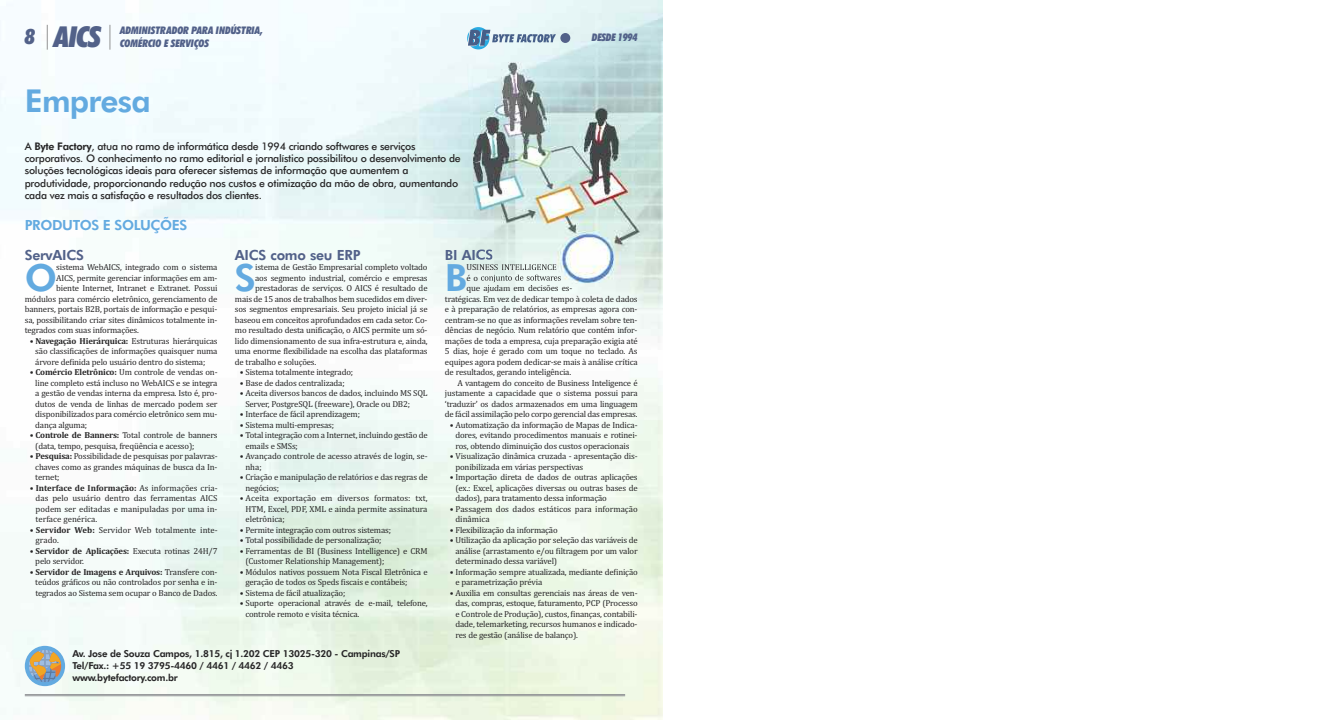
<style>
.page{position:relative;width:1325px;height:720px;background:#fff}
.page>*{position:absolute;margin:0;border:0;box-sizing:border-box;transform-origin:0 0}
.t1{font:800 37.54px "Futura BT";color:#63aae0}
.t2{font:800 31.5px "Futura BT";letter-spacing:-.025em;color:#63aae0}
.t3{font:italic 900 condensed 28.88px "Futura BT";color:#526189}
.t4{font:800 14px "Futura BT";letter-spacing:-.02em;color:#526189}
.t5{font:800 14px "Futura BT";letter-spacing:-.025em;color:#63aae0}
.t6{font:500 10.5px/12.2px "Futura BT";letter-spacing:-.025em;color:#272627}
.t7{font:italic 900 condensed 10.5px/12.6px "Futura BT";letter-spacing:-.005em;color:#526189}
.t8{font:italic 900 condensed 10.5px "Futura BT";letter-spacing:-.025em;color:#526189}
.t9{font:800 9.62px/12.2px "Futura BT";letter-spacing:-.025em;color:#272627}
.t10{font:8.75px/10.5px "Cambria";letter-spacing:-.02em;color:#272627;text-align:justify}
.t11{font:8.75px/10.5px "Cambria";color:#272627}
.s1{font-size:21px}
.s2{font-weight:800}
.s3{font-weight:700}
</style>
<div class="page">
<img style="left:0;top:0;width:662px;height:719px">
<hr style="left:25px;top:694px;width:600px;height:1px;background:#919396">
<hr style="left:25px;top:695px;width:600px;height:1px;background:#919396">
<div style="left:560px;top:33px;width:10px;height:10px;background:#526189;border-radius:50%"></div>
<svg style="left:467px;top:27px;width:22px;height:22px"></svg>
<svg style="left:467px;top:30px;width:89px;height:16px"></svg>
<svg style="left:110px;top:25px;width:1px;height:25px"></svg>
<svg style="left:47px;top:25px;width:1px;height:25px"></svg>
<img style="left:467px;top:55px;width:176px;height:234px">
<img style="left:476px;top:249px;width:16px;height:11px">
<svg style="left:477px;top:264px;width:12px;height:6px"></svg>
<img style="left:481px;top:274px;width:14px;height:8px">
<svg style="left:478px;top:285px;width:13px;height:4px"></svg>
<svg style="left:25px;top:645px;width:40px;height:40px"></svg>
<svg style="left:29px;top:649px;width:32px;height:33px"></svg>
<h3 class="t3" style="left:25px;top:20px;width:78px"><span class="s1">8</span> AICS</h3>
<p class="t7" style="left:120px;top:24px;width:144px">ADMINISTRADOR PARA INDÚSTRIA,<br>COMÉRCIO E SERVIÇOS</p>
<p class="t8" style="left:592px;top:31px;width:47px">DESDE 1994</p>
<h2 class="t2" style="left:25px;top:82px;width:127px">Empresa</h2>
<p class="t6" style="left:25px;top:140px;width:437px">A <span class="s2">Byte Factory</span>, atua no ramo de informática desde 1994 criando softwares e serviços corporativos. O conhecimento no ramo editorial e jornalístico possibilitou o desenvolvimento de soluções tecnológicas ideais para oferecer sistemas de informação que aumentem a produtividade, proporcionando redução nos custos e otimização da mão de obra, aumentando cada vez mais a satisfação e resultados dos clientes.</p>
<h3 class="t5" style="left:25px;top:216px;width:164px">PRODUTOS E SOLUÇÕES</h3>
<h3 class="t4" style="left:25px;top:246px;width:61px">ServAICS</h3>
<h1 class="t1" style="left:25px;top:256px;width:34px">O</h1>
<p class="t10" style="left:56px;top:262px;width:163px">sistema WebAICS, integrado com o sistema</p>
<p class="t10" style="left:56px;top:272px;width:162px">AICS, permite gerenciar informações em am-</p>
<p class="t10" style="left:56px;top:283px;width:163px">biente Internet, Intranet e Extranet. Possui</p>
<p class="t10" style="left:25px;top:293px;width:194px">módulos para comércio eletrônico, gerenciamento de</p>
<p class="t10" style="left:25px;top:304px;width:194px">banners, portais B2B, portais de informação e pesqui-</p>
<p class="t10" style="left:25px;top:314px;width:194px">sa, possibilitando criar sites dinâmicos totalmente in-</p>
<p class="t10" style="left:25px;top:325px;width:116px">tegrados com suas informações.</p>
<p class="t10" style="left:35px;top:335px;width:184px;text-indent:-6px"><span class="s3">• Navegação Hierárquica:</span> Estruturas hierárquicas são classificações de informações quaisquer numa árvore definida pelo usuário dentro do sistema;</p>
<p class="t10" style="left:35px;top:367px;width:184px;text-indent:-6px"><span class="s3">• Comércio Eletrônico:</span> Um controle de vendas on&shy;line completo está incluso no WebAICS e se integra a gestão de vendas interna da empresa. Isto é, pro&shy;dutos de venda de linhas de mercado podem ser disponibilizados para comércio eletrônico sem mu&shy;dança alguma;</p>
<p class="t10" style="left:35px;top:430px;width:184px;text-indent:-6px"><span class="s3">• Controle de Banners:</span> Total controle de banners (data, tempo, pesquisa, freqüência e acesso);</p>
<p class="t10" style="left:35px;top:451px;width:184px;text-indent:-6px"><span class="s3">• Pesquisa:</span> Possibilidade de pesquisas por palavras&shy;chaves como as grandes máquinas de busca da In&shy;ternet;</p>
<p class="t10" style="left:36px;top:482px;width:183px;text-indent:-6px"><span class="s3">• Interface de Informação:</span> As informações cria&shy;das pelo usuário dentro das ferramentas AICS podem ser editadas e manipuladas por uma in&shy;terface genérica.</p>
<p class="t11" style="left:36px;top:524px;width:183px;text-indent:-6px"><span class="s3">• Servidor Web:</span> Servidor Web totalmente inte&shy;grado.</p>
<p class="t10" style="left:35px;top:545px;width:184px;text-indent:-6px"><span class="s3">• Servidor de Aplicações:</span> Executa rotinas 24H/7 pelo servidor.</p>
<p class="t10" style="left:35px;top:566px;width:184px;text-indent:-6px"><span class="s3">• Servidor de Imagens e Arquivos:</span> Transfere con&shy;teúdos gráficos ou não controlados por senha e in&shy;tegrados ao Sistema sem ocupar o Banco de Dados.</p>
<h3 class="t4" style="left:235px;top:246px;width:127px">AICS como seu ERP</h3>
<h1 class="t1" style="left:235px;top:256px;width:23px">S</h1>
<p class="t10" style="left:255px;top:262px;width:174px">istema de Gestão Empresarial completo voltado</p>
<p class="t10" style="left:255px;top:272px;width:174px">aos segmento industrial, comércio e empresas</p>
<p class="t10" style="left:255px;top:283px;width:174px">prestadoras de serviços. O AICS é resultado de</p>
<p class="t10" style="left:235px;top:293px;width:194px">mais de 15 anos de trabalhos bem sucedidos em diver-</p>
<p class="t10" style="left:235px;top:304px;width:194px">sos segmentos empresariais. Seu projeto inicial já se</p>
<p class="t10" style="left:235px;top:314px;width:194px">baseou em conceitos aprofundados em cada setor. Co-</p>
<p class="t10" style="left:235px;top:325px;width:194px">mo resultado desta unificação, o AICS permite um só-</p>
<p class="t10" style="left:235px;top:335px;width:194px">lido dimensionamento de sua infra-estrutura e, ainda,</p>
<p class="t10" style="left:235px;top:346px;width:194px">uma enorme flexibilidade na escolha das plataformas</p>
<p class="t10" style="left:235px;top:356px;width:83px">de trabalho e soluções.</p>
<p class="t10" style="left:240px;top:367px;width:115px">• Sistema totalmente integrado;</p>
<p class="t10" style="left:240px;top:377px;width:106px">• Base de dados centralizada;</p>
<p class="t10" style="left:245px;top:388px;width:184px;text-indent:-6px">• Aceita diversos bancos de dados, incluindo MS SQL<br>Server, PostgreSQL (freeware), Oracle ou DB2;</p>
<p class="t10" style="left:240px;top:409px;width:122px">• Interface de fácil aprendizagem;</p>
<p class="t10" style="left:240px;top:419px;width:96px">• Sistema multi-empresas;</p>
<p class="t10" style="left:245px;top:430px;width:184px;text-indent:-6px">• Total integração com a Internet, incluindo gestão de emails e SMSs;</p>
<p class="t11" style="left:245px;top:451px;width:184px;text-indent:-6px">• Avançado controle de acesso através de login, se&shy;nha;</p>
<p class="t10" style="left:245px;top:472px;width:184px;text-indent:-6px">• Criação e manipulação de relatórios e das regras de negócios;</p>
<p class="t10" style="left:245px;top:493px;width:184px;text-indent:-6px">• Aceita exportação em diversos formatos: txt, HTM, Excel, PDF, XML e ainda permite assinatura eletrônica;</p>
<p class="t10" style="left:240px;top:524px;width:153px">• Permite integração com outros sistemas;</p>
<p class="t10" style="left:240px;top:535px;width:143px">• Total possibilidade de personalização;</p>
<p class="t10" style="left:245px;top:545px;width:184px;text-indent:-6px">• Ferramentas de BI (Business Intelligence) e CRM (Customer Relationship Management);</p>
<p class="t10" style="left:245px;top:566px;width:184px;text-indent:-6px">• Módulos nativos possuem Nota Fiscal Eletrônica e geração de todos os Speds fiscais e contábeis;</p>
<p class="t10" style="left:240px;top:587px;width:107px">• Sistema de fácil atualização;</p>
<p class="t10" style="left:245px;top:598px;width:184px;text-indent:-6px">• Suporte operacional através de e-mail, telefone, controle remoto e visita técnica.</p>
<p class="t9" style="left:72px;top:646px;width:329px">Av. Jose de Souza Campos, 1.815, cj 1.202 CEP 13025-320 - Campinas/SP<br>Tel/Fax.: +55 19 3795-4460 / 4461 / 4462 / 4463 www.bytefactory.com.br</p>
<h3 class="t4" style="left:445px;top:246px;width:50px">BI AICS</h3>
<h1 class="t1" style="left:445px;top:256px;width:24px">B</h1>
<p class="t10" style="left:445px;top:283px;width:194px;text-align:left;text-indent:22px">que ajudam em decisões es-<br>tratégicas. Em vez de dedicar tempo à coleta de dados e à preparação de relatórios, as empresas agora con&shy;centram-se no que as informações revelam sobre ten&shy;dências de negócio. Num relatório que contém infor&shy;mações de toda a empresa, cuja preparação exigia até 5 dias, hoje é gerado com um toque no teclado. As equipes agora podem dedicar-se mais à análise crítica de resultados, gerando inteligência.</p>
<p class="t10" style="left:445px;top:377px;width:194px;text-indent:12px">A vantagem do conceito de Business Inteligence é justamente a capacidade que o sistema possui para ‘traduzir’ os dados armazenados em uma linguagem de fácil assimilação pelo corpo gerencial das empresas.</p>
<p class="t10" style="left:455px;top:419px;width:184px;text-indent:-6px">• Automatização da informação de Mapas de Indica&shy;dores, evitando procedimentos manuais e rotinei&shy;ros, obtendo diminuição dos custos operacionais</p>
<p class="t10" style="left:455px;top:451px;width:184px;text-indent:-6px">• Visualização dinâmica cruzada - apresentação dis&shy;ponibilizada em várias perspectivas</p>
<p class="t10" style="left:455px;top:472px;width:184px;text-indent:-6px">• Importação direta de dados de outras aplicações (ex.: Excel, aplicações diversas ou outras bases de dados), para tratamento dessa informação</p>
<p class="t11" style="left:455px;top:503px;width:184px;text-indent:-6px">• Passagem dos dados estáticos para informação dinâmica</p>
<p class="t10" style="left:450px;top:524px;width:109px">• Flexibilização da informação</p>
<p class="t10" style="left:455px;top:535px;width:184px;text-indent:-6px">• Utilização da aplicação por seleção das variáveis de análise (arrastamento e/ou filtragem por um valor determinado dessa variável)</p>
<p class="t10" style="left:455px;top:566px;width:184px;text-indent:-6px">• Informação sempre atualizada, mediante definição e parametrização prévia</p>
<p class="t10" style="left:455px;top:587px;width:184px;text-indent:-6px">• Auxilia em consultas gerenciais nas áreas de ven&shy;das, compras, estoque, faturamento, PCP (Processo e Controle de Produção), custos, finanças, contabili&shy;dade, telemarketing, recursos humanos e indicado&shy;res de gestão (análise de balanço).</p>
</div>
